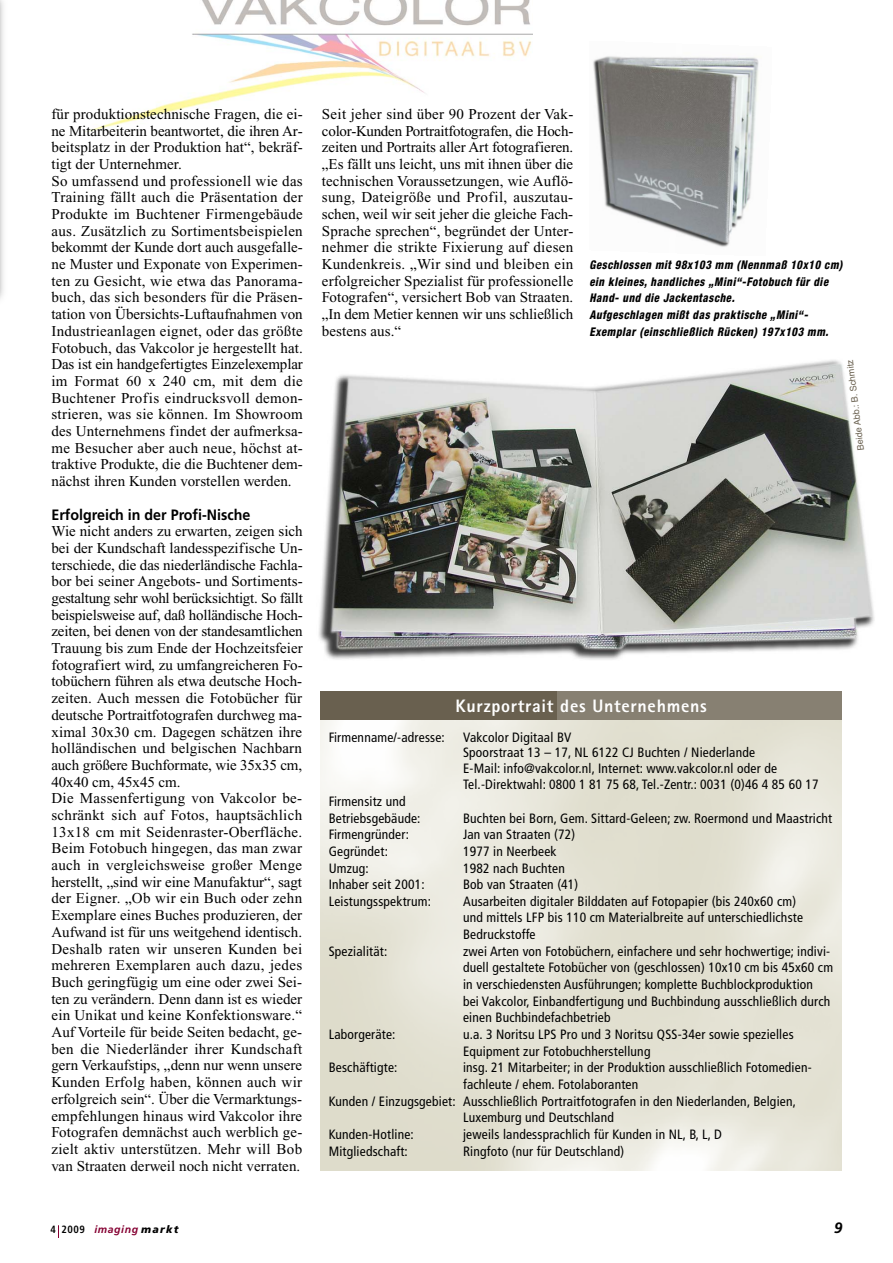
<style>
.page{position:relative;width:893px;height:1263px;background:#fff}
.page>*{position:absolute;margin:0;border:0;box-sizing:border-box;transform-origin:0 0}
.t1{font:800 18px "Rotis Sans Serif";letter-spacing:.04em;color:#fff}
.t2{font:15px/16.6px "Times New Roman";letter-spacing:.005em;color:#000}
.t3{font:700 15px "Frutiger";color:#000;scale:.95 1}
.t4{font:italic 700 15px "Frutiger";color:#000}
.t5{font:condensed 13.5px/16.6px "Frutiger";letter-spacing:.015em;color:#000}
.t6{font:italic 800 condensed 12px/16.6px "Helvetica Neue";letter-spacing:.05em;color:#000;scale:.9 1}
.t7{font:italic 700 10.5px "Frutiger";letter-spacing:.055em;color:#850032}
.t8{font:9px "Helvetica";color:#69604f}
.s1{font-style:normal;font-stretch:condensed;color:#000}
.s2{font-weight:900;color:#000}
</style>
<div class="page">
<img style="left:86px;top:0;width:446px;height:132px">
<img style="left:319px;top:360px;width:555px;height:300px">
<svg style="left:58px;top:1225px;width:1px;height:13px"></svg>
<div style="left:320px;top:691px;width:522px;height:29px;background:#878072"></div>
<div style="left:320px;top:691px;width:237px;height:29px;background:#69604f"></div>
<img style="left:0;top:0;width:4px;height:299px">
<img style="left:593px;top:56px;width:166px;height:191px">
<p class="t2" style="left:51px;top:107px;width:253px">für produktionstechnische Fragen, die ei&shy;ne Mitarbeiterin beantwortet, die ihren Ar&shy;beitsplatz in der Produktion hat“, bekräf&shy;tigt der Unternehmer.<br>So umfassend und professionell wie das Training fällt auch die Präsentation der Produkte im Buchtener Firmengebäude aus. Zusätzlich zu Sortimentsbeispielen bekommt der Kunde dort auch ausgefalle&shy;ne Muster und Exponate von Experimen&shy;ten zu Gesicht, wie etwa das Panorama&shy;buch, das sich besonders für die Präsen&shy;tation von Übersichts-Luftaufnahmen von Industrieanlagen eignet, oder das größte Fotobuch, das Vakcolor je hergestellt hat.<br>Das ist ein handgefertigtes Einzelexemplar im Format 60 x 240 cm, mit dem die Buchtener Profis eindrucksvoll demon&shy;strieren, was sie können. Im Showroom des Unternehmens findet der aufmerksa&shy;me Besucher aber auch neue, höchst at&shy;traktive Produkte, die die Buchtener dem&shy;nächst ihren Kunden vorstellen werden.</p>
<p class="t3" style="left:51px;top:508px;width:211px">Erfolgreich in der Profi-Nische</p>
<p class="t2" style="left:51px;top:524px;width:253px">Wie nicht anders zu erwarten, zeigen sich bei der Kundschaft landesspezifische Un&shy;terschiede, die das niederländische Fachla&shy;bor bei seiner Angebots- und Sortiments&shy;gestaltung sehr wohl berücksichtigt. So fällt beispielsweise auf, daß holländische Hoch&shy;zeiten, bei denen von der standesamtlichen Trauung bis zum Ende der Hochzeitsfeier fotografiert wird, zu umfangreicheren Fo&shy;tobüchern führen als etwa deutsche Hoch&shy;zeiten. Auch messen die Fotobücher für deutsche Portraitfotografen durchweg ma&shy;ximal 30x30 cm. Dagegen schätzen ihre holländischen und belgischen Nachbarn auch größere Buchformate, wie 35x35 cm, 40x40 cm, 45x45 cm.<br>Die Massenfertigung von Vakcolor be&shy;schränkt sich auf Fotos, hauptsächlich 13x18 cm mit Seidenraster-Oberfläche.<br>Beim Fotobuch hingegen, das man zwar auch in vergleichsweise großer Menge herstellt, „sind wir eine Manufaktur“, sagt der Eigner. „Ob wir ein Buch oder zehn Exemplare eines Buches produzieren, der Aufwand ist für uns weitgehend identisch.<br>Deshalb raten wir unseren Kunden bei mehreren Exemplaren auch dazu, jedes Buch geringfügig um eine oder zwei Sei&shy;ten zu verändern. Denn dann ist es wieder ein Unikat und keine Konfektionsware.“ Auf Vorteile für beide Seiten bedacht, ge&shy;ben die Niederländer ihrer Kundschaft gern Verkaufstips, „denn nur wenn unsere Kunden Erfolg haben, können auch wir erfolgreich sein“. Über die Vermarktungs&shy;empfehlungen hinaus wird Vakcolor ihre Fotografen demnächst auch werblich ge&shy;zielt aktiv unterstützen. Mehr will Bob van Straaten derweil noch nicht verraten.</p>
<p class="t2" style="left:322px;top:107px;width:253px;text-align:justify">Seit jeher sind über 90 Prozent der Vak&shy;color-Kunden Portraitfotografen, die Hoch&shy;zeiten und Portraits aller Art fotografieren. „Es fällt uns leicht, uns mit ihnen über die technischen Voraussetzungen, wie Auflö&shy;sung, Dateigröße und Profil, auszutau&shy;schen, weil wir seit jeher die gleiche Fach-Sprache sprechen“, begründet der Unter&shy;nehmer die strikte Fixierung auf diesen Kundenkreis. „Wir sind und bleiben ein erfolgreicher Spezialist für professionelle Fotografen“, versichert Bob van Straaten. „In dem Metier kennen wir uns schließlich bestens aus.“</p>
<p class="t6" style="left:589px;top:258px;width:283px">Geschlossen mit 98x103 mm (Nennmaß 10x10 cm) ein kleines, handliches „Mini“-Fotobuch für die Hand- und die Jackentasche.<br>Aufgeschlagen mißt das praktische „Mini“- Exemplar (einschließlich Rücken) 197x103 mm.</p>
<p class="t8" style="left:857px;top:451px;width:93px;rotate:-97deg">Beide Abb.: B. Schmitz</p>
<p class="t1" style="left:455px;top:699px;width:253px">Kurzportrait des Unternehmens</p>
<p class="t5" style="left:329px;top:730px;width:118px">Firmenname/-adresse:</p>
<p class="t5" style="left:463px;top:730px;width:357px;line-height:15.9px">Vakcolor Digitaal BV<br>Spoorstraat 13 – 17, NL 6122 CJ Buchten / Niederlande<br>E-Mail: info@vakcolor.nl, Internet: www.vakcolor.nl oder de Tel.-Direktwahl: 0800 1 81 75 68, Tel.-Zentr.: 0031 (0)46 4 85 60 17</p>
<p class="t5" style="left:329px;top:794px;width:93px">Firmensitz und<br>Betriebsgebäude:</p>
<p class="t5" style="left:463px;top:811px;width:371px">Buchten bei Born, Gem. Sittard-Geleen; zw. Roermond und Maastricht</p>
<p class="t5" style="left:329px;top:827px;width:82px">Firmengründer:</p>
<p class="t5" style="left:463px;top:827px;width:114px">Jan van Straaten (72)</p>
<p class="t5" style="left:329px;top:844px;width:61px">Gegründet:</p>
<p class="t5" style="left:463px;top:844px;width:95px">1977 in Neerbeek</p>
<p class="t5" style="left:329px;top:861px;width:42px">Umzug:</p>
<p class="t5" style="left:463px;top:861px;width:103px">1982 nach Buchten</p>
<p class="t5" style="left:329px;top:877px;width:97px">Inhaber seit 2001:</p>
<p class="t5" style="left:463px;top:877px;width:117px">Bob van Straaten (41)</p>
<p class="t5" style="left:329px;top:894px;width:104px">Leistungsspektrum:</p>
<p class="t5" style="left:463px;top:894px;width:341px">Ausarbeiten digitaler Bilddaten auf Fotopapier (bis 240x60 cm) und mittels LFP bis 110 cm Materialbreite auf unterschiedlichste<br>Bedruckstoffe</p>
<p class="t5" style="left:329px;top:944px;width:60px">Spezialität:</p>
<p class="t5" style="left:463px;top:944px;width:371px">zwei Arten von Fotobüchern, einfachere und sehr hochwertige; indivi&shy;duell gestaltete Fotobücher von (geschlossen) 10x10 cm bis 45x60 cm in verschiedensten Ausführungen; komplette Buchblockproduktion<br>bei Vakcolor, Einbandfertigung und Buchbindung ausschließlich durch einen Buchbindefachbetrieb</p>
<p class="t5" style="left:329px;top:1027px;width:68px">Laborgeräte:</p>
<p class="t5" style="left:463px;top:1027px;width:332px">u.a. 3 Noritsu LPS Pro und 3 Noritsu QSS-34er sowie spezielles<br>Equipment zur Fotobuchherstellung</p>
<p class="t5" style="left:329px;top:1060px;width:70px">Beschäftigte:</p>
<p class="t5" style="left:463px;top:1060px;width:350px">insg. 21 Mitarbeiter; in der Produktion ausschließlich Fotomedien-</p>
<p class="t5" style="left:463px;top:1077px;width:177px">fachleute / ehem. Fotolaboranten</p>
<p class="t5" style="left:329px;top:1094px;width:469px">Kunden / Einzugsgebiet: Ausschließlich Portraitfotografen in den Niederlanden, Belgien,</p>
<p class="t5" style="left:463px;top:1110px;width:152px">Luxemburg und Deutschland</p>
<p class="t5" style="left:329px;top:1127px;width:87px">Kunden-Hotline:</p>
<p class="t5" style="left:463px;top:1127px;width:260px">jeweils landessprachlich für Kunden in NL, B, L, D</p>
<p class="t5" style="left:329px;top:1144px;width:81px">Mitgliedschaft:</p>
<p class="t5" style="left:463px;top:1144px;width:163px">Ringfoto (nur für Deutschland)</p>
<p class="t7" style="left:50px;top:1225px;width:130px"><span class="s1">4 2009</span> imaging <span class="s2">markt</span></p>
<p class="t4" style="left:834px;top:1222px;width:10px">9</p>
</div>
